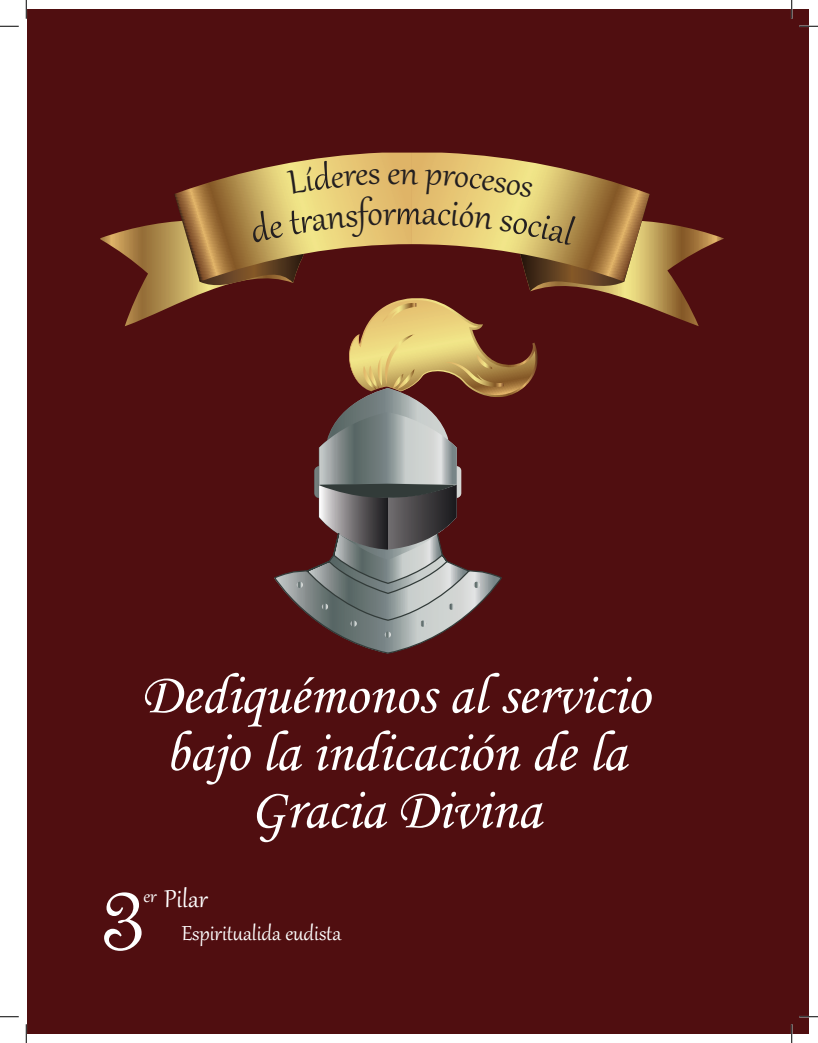
<style>
.page{position:relative;width:818px;height:1043px;background:#fff}
.page>*{position:absolute;margin:0;border:0;box-sizing:border-box;transform-origin:0 0}
.t1{font:121.25px "French Script";color:#fff}
.t2{font:57.5px/57.5px "Monotype Corsiva";color:#fff;text-align:center}
.t3{font:30px "Gabriola";color:#fff}
.t4{font:25px "Gabriola";color:#fff}
</style>
<div class="page">
<div style="left:27px;top:9px;width:781px;height:1024px;background:#500e10"></div>
<svg style="left:344px;top:404px;width:88px;height:8px"></svg>
<svg style="left:274px;top:412px;width:228px;height:242px"></svg>
<svg style="left:0;top:25px;width:19px;height:2px"></svg>
<svg style="left:799px;top:25px;width:19px;height:2px"></svg>
<svg style="left:0;top:1016px;width:19px;height:1px"></svg>
<svg style="left:799px;top:1015px;width:19px;height:2px"></svg>
<svg style="left:25px;top:0;width:2px;height:19px"></svg>
<svg style="left:25px;top:1024px;width:2px;height:18px"></svg>
<svg style="left:790px;top:0;width:2px;height:19px"></svg>
<svg style="left:790px;top:1024px;width:2px;height:18px"></svg>
<svg style="left:100px;top:153px;width:624px;height:251px"></svg>
<p class="t2" style="left:141px;top:666px;width:510px">Dediquémonos al servicio bajo la indicación de la<br>Gracia Divina</p>
<h1 class="t1" style="left:101px;top:837px;width:46px">3</h1>
<p class="t3" style="left:143px;top:878px;width:66px"><sup>er</sup> Pilar</p>
<p class="t4" style="left:182px;top:916px;width:161px">Espiritualida eudista</p>
</div>
